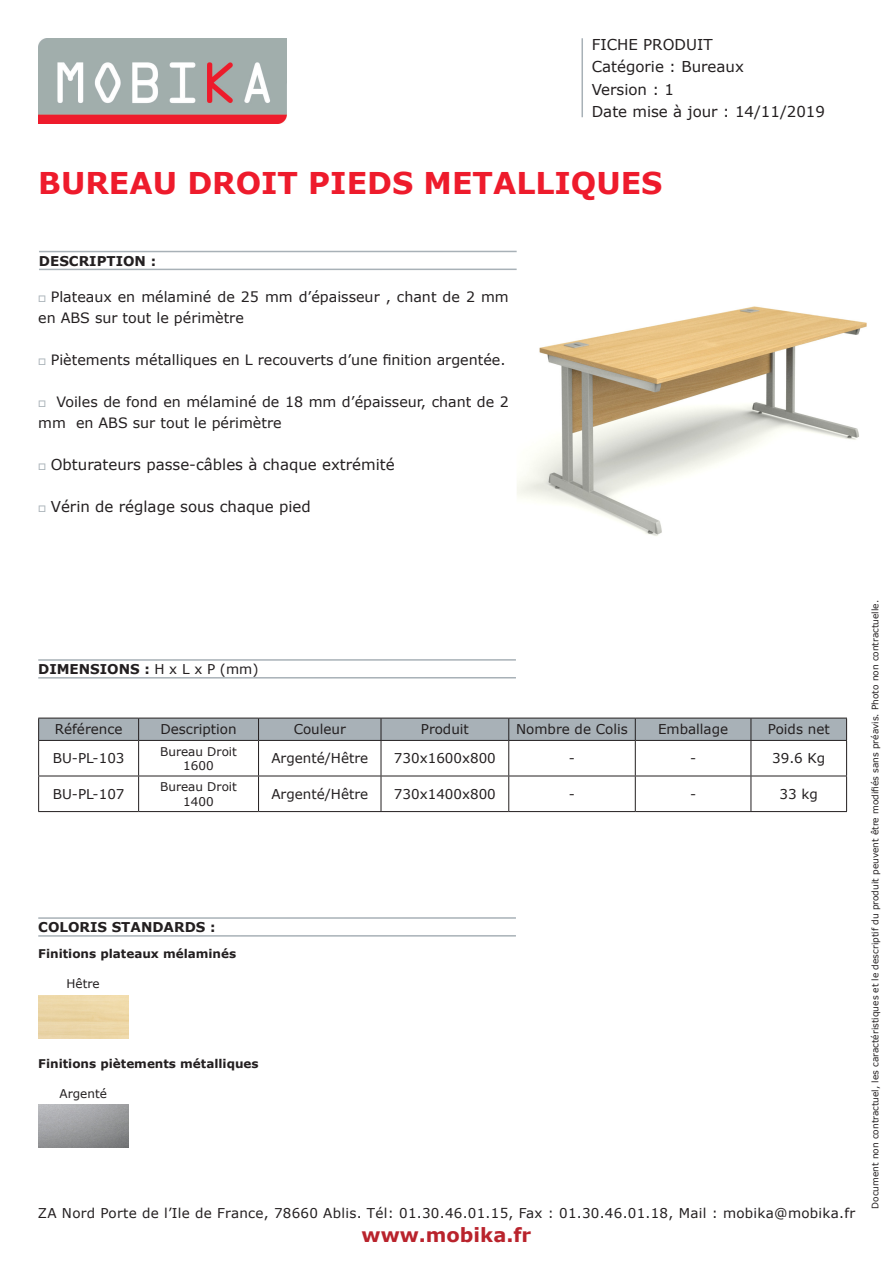
<style>
.page{position:relative;width:893px;height:1263px;background:#fff}
.page>*{position:absolute;margin:0;border:0;box-sizing:border-box;transform-origin:0 0}
.t1{font:700 30px "Verdana";color:#ee1b2c}
.t2{font:700 19.5px "Verdana";color:#b9232c}
.t3{font:15px/22.5px "Verdana";color:#231f20}
.t4{font:14.25px/21px "Verdana";color:#231f20}
.t5{font:13.5px "Verdana";color:#231f20}
.t6{font:13.5px "Verdana";letter-spacing:.02em;color:#231f20}
.t7{font:700 13.5px "Verdana";color:#231f20}
.t8{font:700 12px "Verdana";color:#231f20}
.t9{font:12px/14.4px "Verdana";color:#231f20;text-align:center}
.t10{font:9px "Verdana";color:#231f20}
.s1{font-weight:400}
</style>
<div class="page">
<img style="left:38px;top:38px;width:248px;height:85px">
<hr style="left:39px;top:251px;width:478px;height:1px;background:#a8b1b7">
<hr style="left:39px;top:269px;width:478px;height:1px;background:#a8b1b7">
<hr style="left:581px;top:38px;width:2px;height:79px;background:#a8b1b7">
<hr style="left:38px;top:917px;width:478px;height:2px;background:#a8b1b7">
<hr style="left:38px;top:935px;width:478px;height:2px;background:#a8b1b7">
<img style="left:517px;top:306px;width:350px;height:230px">
<hr style="left:38px;top:659px;width:478px;height:2px;background:#a8b1b7">
<hr style="left:38px;top:677px;width:478px;height:2px;background:#a8b1b7">
<svg style="left:38px;top:718px;width:809px;height:22px;background:#a2abb1"></svg>
<hr style="left:38px;top:740px;width:101px;height:1px;background:#231f20">
<hr style="left:38px;top:741px;width:1px;height:35px;background:#231f20">
<hr style="left:139px;top:740px;width:120px;height:1px;background:#231f20">
<hr style="left:138px;top:741px;width:1px;height:35px;background:#231f20">
<hr style="left:259px;top:740px;width:122px;height:1px;background:#231f20">
<hr style="left:258px;top:741px;width:1px;height:35px;background:#231f20">
<hr style="left:381px;top:740px;width:128px;height:1px;background:#231f20">
<hr style="left:381px;top:741px;width:1px;height:35px;background:#231f20">
<hr style="left:509px;top:740px;width:126px;height:1px;background:#231f20">
<hr style="left:508px;top:741px;width:1px;height:35px;background:#231f20">
<hr style="left:635px;top:740px;width:116px;height:1px;background:#231f20">
<hr style="left:635px;top:741px;width:1px;height:35px;background:#231f20">
<hr style="left:751px;top:740px;width:96px;height:1px;background:#231f20">
<hr style="left:751px;top:741px;width:1px;height:35px;background:#231f20">
<hr style="left:846px;top:741px;width:1px;height:35px;background:#231f20">
<hr style="left:38px;top:776px;width:101px;height:1px;background:#231f20">
<hr style="left:38px;top:776px;width:1px;height:35px;background:#231f20">
<hr style="left:139px;top:776px;width:120px;height:1px;background:#231f20">
<hr style="left:138px;top:776px;width:1px;height:35px;background:#231f20">
<hr style="left:259px;top:776px;width:122px;height:1px;background:#231f20">
<hr style="left:258px;top:776px;width:1px;height:35px;background:#231f20">
<hr style="left:381px;top:776px;width:128px;height:1px;background:#231f20">
<hr style="left:381px;top:776px;width:1px;height:35px;background:#231f20">
<hr style="left:509px;top:776px;width:126px;height:1px;background:#231f20">
<hr style="left:508px;top:776px;width:1px;height:35px;background:#231f20">
<hr style="left:635px;top:776px;width:116px;height:1px;background:#231f20">
<hr style="left:635px;top:776px;width:1px;height:35px;background:#231f20">
<hr style="left:751px;top:776px;width:96px;height:1px;background:#231f20">
<hr style="left:751px;top:776px;width:1px;height:35px;background:#231f20">
<hr style="left:846px;top:776px;width:1px;height:35px;background:#231f20">
<hr style="left:38px;top:811px;width:101px;height:1px;background:#231f20">
<hr style="left:139px;top:811px;width:120px;height:1px;background:#231f20">
<hr style="left:259px;top:811px;width:122px;height:1px;background:#231f20">
<hr style="left:381px;top:811px;width:128px;height:1px;background:#231f20">
<hr style="left:509px;top:811px;width:126px;height:1px;background:#231f20">
<hr style="left:635px;top:811px;width:116px;height:1px;background:#231f20">
<hr style="left:751px;top:811px;width:96px;height:1px;background:#231f20">
<p class="t3" style="left:592px;top:33px;width:154px">FICHE PRODUIT<br>Catégorie : Bureaux</p>
<p class="t3" style="left:592px;top:78px;width:84px">Version : 1</p>
<p class="t3" style="left:592px;top:100px;width:235px">Date mise à jour : 14/11/2019</p>
<p class="t1" style="left:38px;top:162px;width:626px">BUREAU DROIT PIEDS METALLIQUES</p>
<p class="t7" style="left:39px;top:251px;width:119px">DESCRIPTION :</p>
<p class="t4" style="left:38px;top:286px;width:472px;text-indent:13px">Plateaux en mélaminé de 25 mm d’épaisseur , chant de 2 mm en ABS sur tout le périmètre</p>
<p class="t4" style="left:51px;top:349px;width:456px">Piètements métalliques en L recouverts d’une finition argentée.</p>
<p class="t4" style="left:38px;top:391px;width:472px;text-indent:18px">Voiles de fond en mélaminé de 18 mm d’épaisseur, chant de 2 mm en ABS sur tout le périmètre</p>
<p class="t3" style="left:51px;top:453px;width:345px">Obturateurs passe-câbles à chaque extrémité</p>
<p class="t3" style="left:51px;top:495px;width:262px">Vérin de réglage sous chaque pied</p>
<p class="t7" style="left:38px;top:659px;width:222px">DIMENSIONS : <span class="s1">H x L x P (mm)</span></p>
<p class="t5" style="left:55px;top:720px;width:69px">Référence</p>
<p class="t5" style="left:160px;top:720px;width:78px">Description</p>
<p class="t5" style="left:294px;top:720px;width:54px">Couleur</p>
<p class="t5" style="left:421px;top:720px;width:50px">Produit</p>
<p class="t5" style="left:516px;top:720px;width:113px">Nombre de Colis</p>
<p class="t5" style="left:658px;top:720px;width:72px">Emballage</p>
<p class="t5" style="left:768px;top:720px;width:63px">Poids net</p>
<p class="t5" style="left:53px;top:749px;width:73px">BU-PL-103</p>
<p class="t9" style="left:160px;top:744px;width:78px">Bureau Droit<br>1600</p>
<p class="t5" style="left:271px;top:749px;width:98px">Argenté/Hêtre</p>
<p class="t5" style="left:394px;top:749px;width:103px">730x1600x800</p>
<p class="t5" style="left:569px;top:749px;width:8px">-</p>
<p class="t5" style="left:690px;top:749px;width:8px">-</p>
<p class="t5" style="left:772px;top:749px;width:55px">39.6 Kg</p>
<p class="t5" style="left:53px;top:785px;width:73px">BU-PL-107</p>
<p class="t9" style="left:160px;top:779px;width:78px">Bureau Droit<br>1400</p>
<p class="t5" style="left:271px;top:785px;width:98px">Argenté/Hêtre</p>
<p class="t5" style="left:394px;top:785px;width:103px">730x1400x800</p>
<p class="t5" style="left:569px;top:785px;width:8px">-</p>
<p class="t5" style="left:690px;top:785px;width:8px">-</p>
<p class="t5" style="left:780px;top:785px;width:40px">33 kg</p>
<p class="t7" style="left:38px;top:918px;width:179px">COLORIS STANDARDS :</p>
<p class="t8" style="left:38px;top:945px;width:199px">Finitions plateaux mélaminés</p>
<p class="t9" style="left:67px;top:976px;width:35px">Hêtre</p>
<p class="t8" style="left:38px;top:1055px;width:222px">Finitions piètements métalliques</p>
<p class="t9" style="left:59px;top:1086px;width:49px">Argenté</p>
<p class="t6" style="left:38px;top:1204px;width:819px">ZA Nord Porte de l’Ile de France, 78660 Ablis. Tél: 01.30.46.01.15, Fax : 01.30.46.01.18, Mail : mobika@mobika.fr</p>
<p class="t2" style="left:362px;top:1221px;width:171px">www.mobika.fr</p>
<p class="t10" style="left:869px;top:1208px;width:610px;rotate:-90deg">Document non contractuel, les caractéristiques et le descriptif du produit peuvent être modifiés sans préavis. Photo non contractuelle.</p>
</div>
